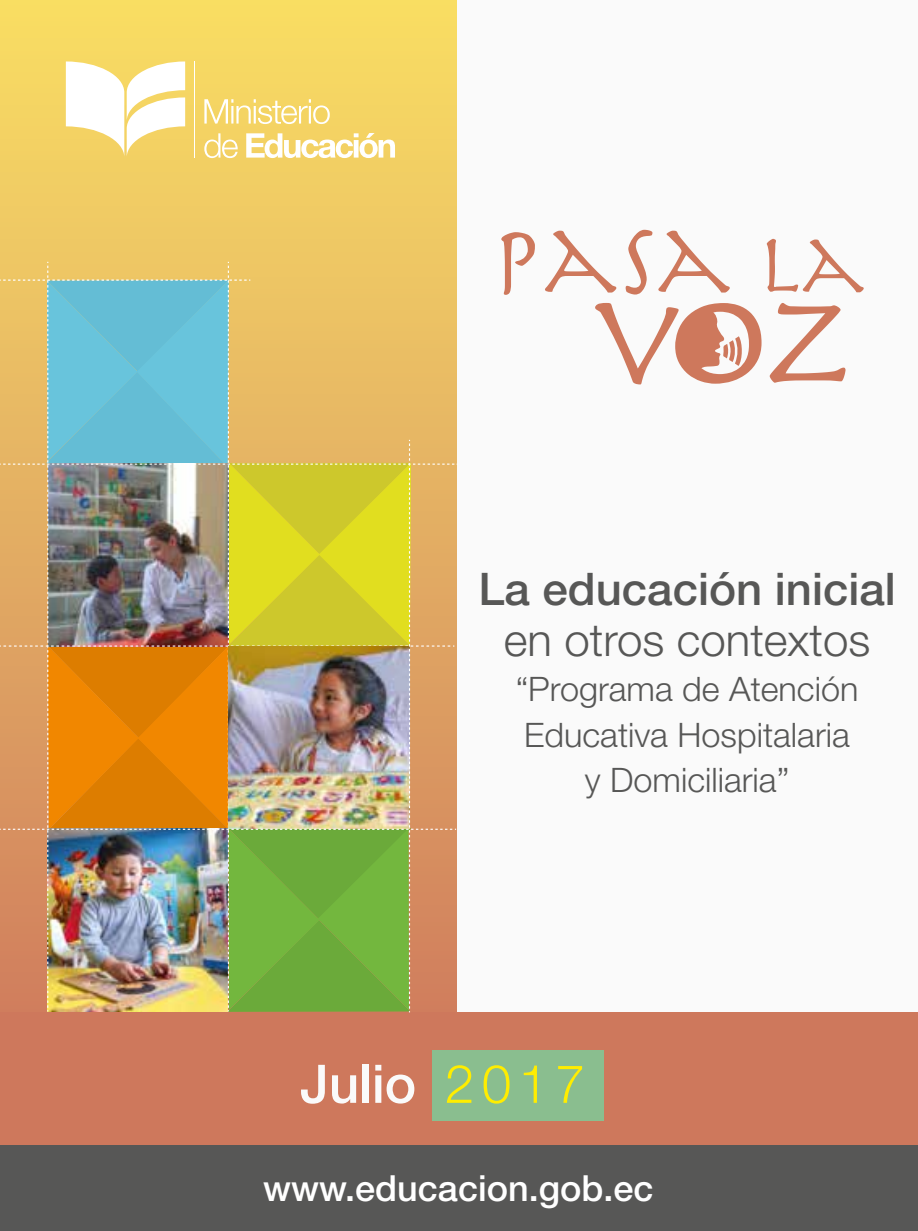
<style>
.page{position:relative;width:918px;height:1231px;background:#fff}
.page>*{position:absolute;margin:0;border:0;box-sizing:border-box;transform-origin:0 0}
.t1{font:500 53.1px "Helvetica Neue LT Std";color:#fafafa}
.t2{font:500 45px "Helvetica Neue LT Std";color:#575756}
.t3{font:300 45px "Helvetica Neue LT Std";color:#575756}
.t4{font:500 36px "Helvetica Neue LT Std";color:#fff}
.t5{font:300 33.75px/45px "Helvetica Neue LT Std";color:#575756;text-align:center}
.s1{font-weight:300;color:#ffed00}
</style>
<div class="page">
<div style="left:0;top:0;width:457px;height:1067px;background:#f3d163"></div>
<hr style="left:194px;top:62px;width:1px;height:96px;background:#fff">
<svg style="left:204px;top:99px;width:126px;height:25px"></svg>
<svg style="left:204px;top:133px;width:34px;height:25px"></svg>
<svg style="left:246px;top:133px;width:149px;height:25px"></svg>
<svg style="left:66px;top:61px;width:119px;height:95px"></svg>
<div style="left:457px;top:0;width:461px;height:1012px;background:#fafafa"></div>
<div style="left:0;top:1145px;width:918px;height:85px;background:#575756"></div>
<svg style="left:501px;top:232px;width:34px;height:63px"></svg>
<svg style="left:545px;top:231px;width:71px;height:61px"></svg>
<svg style="left:626px;top:230px;width:26px;height:64px"></svg>
<svg style="left:658px;top:231px;width:72px;height:61px"></svg>
<svg style="left:767px;top:239px;width:97px;height:53px"></svg>
<svg style="left:595px;top:303px;width:166px;height:81px"></svg>
<svg style="left:770px;top:303px;width:75px;height:80px"></svg>
<div style="left:0;top:1012px;width:918px;height:132px;background:#ce785c"></div>
<div style="left:432px;top:1050px;width:172px;height:70px;background:#8abe8f"></div>
<img style="left:0;top:262px;width:457px;height:750px">
<h2 class="t2" style="left:478px;top:562px;width:419px">La educación inicial</h2>
<h2 class="t3" style="left:504px;top:613px;width:368px">en otros contextos</h2>
<p class="t5" style="left:516px;top:666px;width:344px">“Programa de Atención<br>Educativa Hospitalaria y Domiciliaria”</p>
<h1 class="t1" style="left:300px;top:1052px;width:286px">Julio <span class="s1">2017</span></h1>
<p class="t4" style="left:263px;top:1166px;width:392px">www.educacion.gob.ec</p>
</div>
